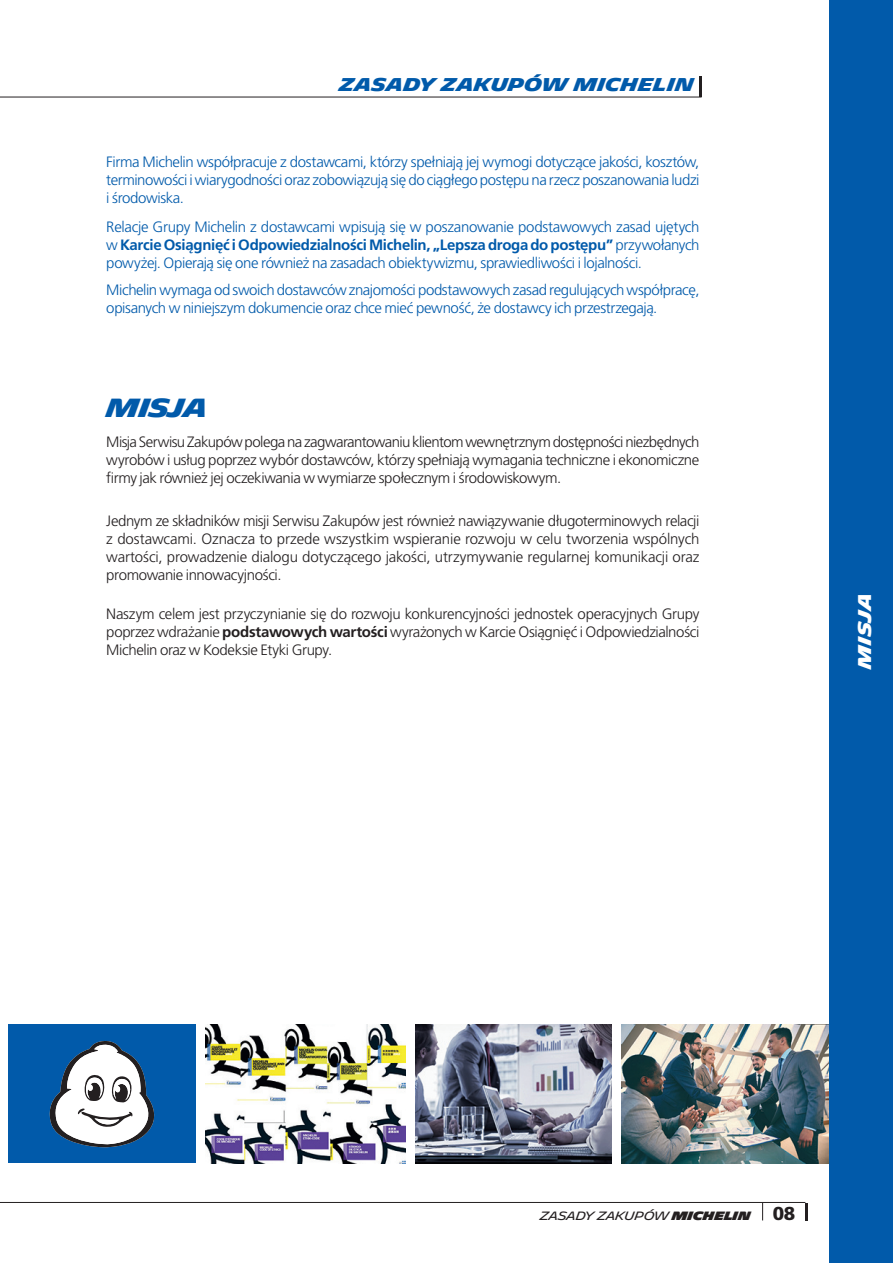
<style>
.page{position:relative;width:893px;height:1263px;background:#fff}
.page>*{position:absolute;margin:0;border:0;box-sizing:border-box;transform-origin:0 0}
.t1{font:700 25.5px "Michelin";letter-spacing:-.045em;color:#015aaa}
.t2{font:700 18px "Michelin";color:#015aaa}
.t3{font:700 18px "Michelin";letter-spacing:.015em;color:#fff}
.t4{font:300 15px/18px "Frutiger CE";letter-spacing:-.025em;color:#231f20;text-align:justify}
.t5{font:300 15px/18px "Frutiger CE";letter-spacing:-.025em;color:#015aaa;text-align:justify}
.t6{font:11.7px "Michelin";letter-spacing:-.025em;color:#231f20}
.s1{font-weight:700}
.s2{font-weight:900}
.s3{font-family:"Frutiger";font-weight:900;font-size:18.75px}
</style>
<div class="page">
<hr style="left:0;top:1202px;width:805px;height:1px;background:#231f20">
<svg style="left:762px;top:1203px;width:1px;height:17px"></svg>
<hr style="left:805px;top:1202px;width:3px;height:18px;background:#231f20">
<hr style="left:0;top:97px;width:702px;height:1px;background:#231f20">
<hr style="left:699px;top:77px;width:3px;height:20px;background:#231f20">
<hr style="left:0;top:0;width:1px;height:1263px;background:#015aaa">
<img style="left:206px;top:1025px;width:199px;height:138px">
<img style="left:415px;top:1025px;width:197px;height:138px">
<img style="left:622px;top:1025px;width:207px;height:138px">
<div style="left:9px;top:1025px;width:187px;height:138px;background:#015aaa"></div>
<svg style="left:49px;top:1041px;width:106px;height:106px"></svg>
<div style="left:829px;top:0;width:64px;height:1263px;background:#015aaa"></div>
<p class="t2" style="left:339px;top:78px;width:357px">ZASADY ZAKUPÓW MICHELIN</p>
<p class="t5" style="left:106px;top:154px;width:595px">Firma Michelin współpracuje z dostawcami, którzy spełniają jej wymogi dotyczące jakości, kosztów, terminowości i wiarygodności oraz zobowiązują się do ciągłego postępu na rzecz poszanowania ludzi i środowiska.</p>
<p class="t5" style="left:106px;top:219px;width:595px">Relacje Grupy Michelin z dostawcami wpisują się w poszanowanie podstawowych zasad ujętych w <span class="s1">Karcie Osiągnięć i Odpowiedzialności Michelin, „Lepsza droga do postępu”</span> przywołanych powyżej. Opierają się one również na zasadach obiektywizmu, sprawiedliwości i lojalności.</p>
<p class="t5" style="left:106px;top:282px;width:595px">Michelin wymaga od swoich dostawców znajomości podstawowych zasad regulujących współpracę, opisanych w niniejszym dokumencie oraz chce mieć pewność, że dostawcy ich przestrzegają.</p>
<h1 class="t1" style="left:106px;top:398px;width:103px">MISJA</h1>
<p class="t4" style="left:106px;top:434px;width:595px">Misja Serwisu Zakupów polega na zagwarantowaniu klientom wewnętrznym dostępności niezbędnych wyrobów i usług poprzez wybór dostawców, którzy spełniają wymagania techniczne i ekonomiczne firmy jak również jej oczekiwania w wymiarze społecznym i środowiskowym.</p>
<p class="t4" style="left:106px;top:512px;width:595px">Jednym ze składników misji Serwisu Zakupów jest również nawiązywanie długoterminowych relacji z dostawcami. Oznacza to przede wszystkim wspieranie rozwoju w celu tworzenia wspólnych wartości, prowadzenie dialogu dotyczącego jakości, utrzymywanie regularnej komunikacji oraz promowanie innowacyjności.</p>
<p class="t4" style="left:106px;top:606px;width:595px">Naszym celem jest przyczynianie się do rozwoju konkurencyjności jednostek operacyjnych Grupy poprzez wdrażanie <span class="s1">podstawowych wartości</span> wyrażonych w Karcie Osiągnięć i Odpowiedzialności Michelin oraz w Kodeksie Etyki Grupy.</p>
<p class="t3" style="left:858px;top:668px;width:77px;rotate:-90deg">MISJA</p>
<p class="t6" style="left:540px;top:1212px;width:257px">ZASADY ZAKUPÓW <span class="s2">MICHELIN</span> <span class="s3">08</span></p>
</div>
